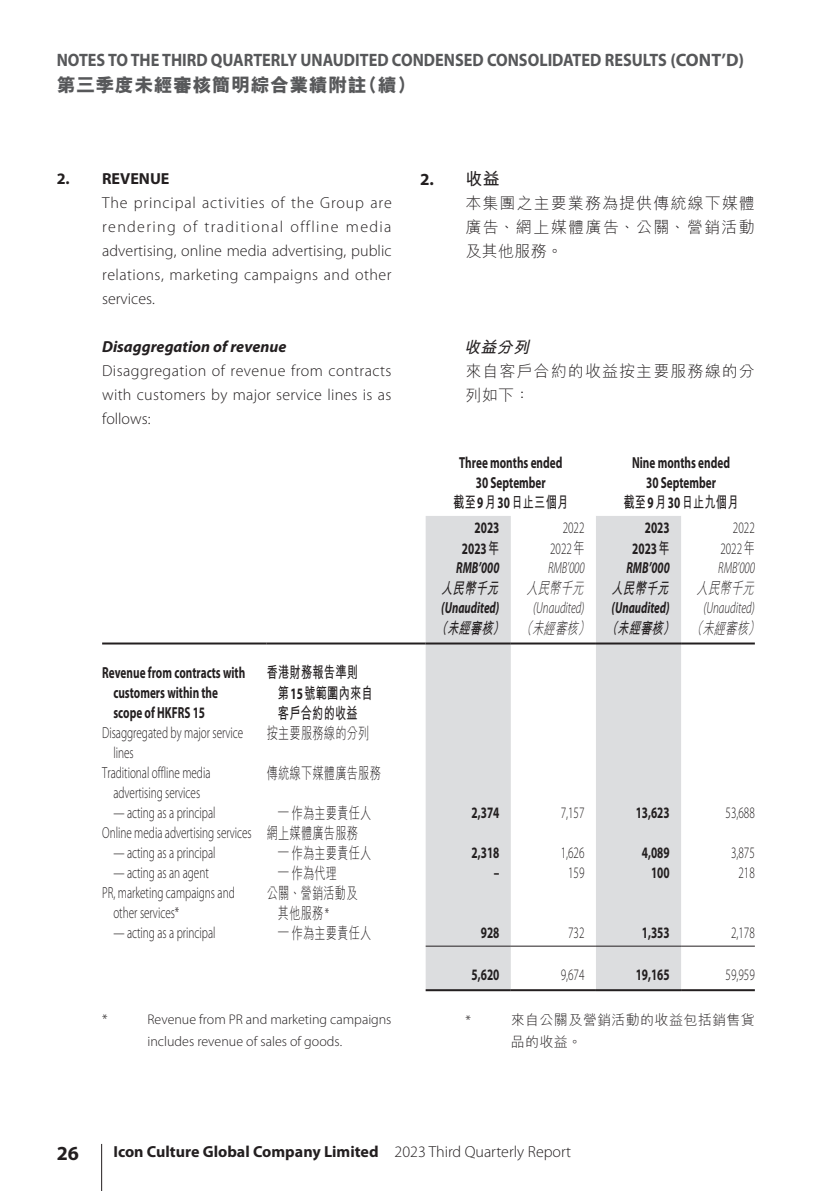
<style>
.page{position:relative;width:840px;height:1191px;background:#fff}
.page>*{position:absolute;margin:0;border:0;box-sizing:border-box;transform-origin:0 0}
.t1{font:700 20px "Myriad Pro";color:#231f20}
.t2{font:800 19px "M Hei HK";letter-spacing:.02em;color:#57585a}
.t3{font:700 18px "Myriad Pro";color:#57585a;scale:.9 1}
._001_H1_C{font:700 17px "Myriad Pro";color:#231f20}
._50_Table_txt{font:300 16px "Myriad Pro";color:#231f20;scale:.7 1}
._00_txt_E{font:300 16px/24px "Myriad Pro";letter-spacing:.02em;color:#231f20;text-align:justify}
._50_Table_txt-2{font:700 16px "Myriad Pro";color:#231f20;scale:.7 1}
._50_Table_txt-3{font:300 16px "M Hei HK";letter-spacing:.02em;color:#231f20;scale:.7 1}
._000_txt_C{font:300 16px/24px "M Hei HK";letter-spacing:.065em;color:#231f20;text-align:justify}
._50_Table_txt-4{font:700 16px "Myriad Pro";color:#231f20}
._50_Table_txt-5{font:700 16px "M Hei HK";letter-spacing:.02em;color:#231f20;scale:.7 1}
._50_Table_txt-6{font:italic 700 16px "Myriad Pro";color:#231f20;scale:.7 1}
._50_Table_txt-7{font:italic 300 16px "Myriad Pro";color:#231f20;scale:.7 1}
._03_H3_E{font:italic 700 16px "Myriad Pro";color:#231f20}
._50_Table_txt-8{font:italic 700 16px "M Hei HK";color:#231f20;scale:.7 1}
._50_Table_txt-9{font:italic 300 16px "M Hei HK";color:#231f20;scale:.7 1}
._01_H1_E{font:700 16px "Myriad Pro";color:#231f20}
._003_H3_C{font:italic 700 16px "M Hei HK";color:#231f20}
._06_Notes_E{font:300 14px/22px "Myriad Pro";color:#231f20}
._006_Notes_C{font:300 14px/22px "M Hei HK";letter-spacing:.025em;color:#231f20}
._006_Notes_C-2{font:300 14px "Myriad Pro";color:#231f20}
.s1{font-family:"Myriad Pro"}
.s2{font-family:"M Hei HK"}
.s3{font-weight:300}
</style>
<div class="page">
<hr style="left:101px;top:1143px;width:1px;height:48px;background:#231f20">
<svg style="left:425px;top:516px;width:255px;height:473px;fill:#dcdddf"></svg>
<hr style="left:102px;top:642px;width:164px;height:2px;background:#231f20">
<hr style="left:266px;top:642px;width:159px;height:2px;background:#231f20">
<hr style="left:425px;top:642px;width:85px;height:2px;background:#231f20">
<hr style="left:510px;top:642px;width:85px;height:2px;background:#231f20">
<hr style="left:595px;top:642px;width:85px;height:2px;background:#231f20">
<hr style="left:680px;top:642px;width:74px;height:2px;background:#231f20">
<hr style="left:425px;top:945px;width:85px;height:1px;background:#231f20">
<hr style="left:510px;top:945px;width:85px;height:1px;background:#231f20">
<hr style="left:595px;top:945px;width:85px;height:1px;background:#231f20">
<hr style="left:680px;top:945px;width:74px;height:1px;background:#231f20">
<hr style="left:425px;top:989px;width:85px;height:2px;background:#231f20">
<hr style="left:510px;top:989px;width:85px;height:2px;background:#231f20">
<hr style="left:595px;top:989px;width:85px;height:2px;background:#231f20">
<hr style="left:680px;top:989px;width:74px;height:2px;background:#231f20">
<p class="t3" style="left:57px;top:48px;width:764px">NOTES TO THE THIRD QUARTERLY UNAUDITED CONDENSED CONSOLIDATED RESULTS (CONT’D)</p>
<p class="t2" style="left:57px;top:75px;width:360px">第三季度未經審核簡明綜合業績附註（續）</p>
<p class="_01_H1_E" style="left:57px;top:168px;width:114px">2. REVENUE</p>
<p class="_00_txt_E" style="left:102px;top:190px;width:291px">The principal activities of the Group are rendering of traditional offline media advertising, online media advertising, public relations, marketing campaigns and other services.</p>
<p class="_03_H3_E" style="left:102px;top:336px;width:186px">Disaggregation of revenue</p>
<p class="_00_txt_E" style="left:102px;top:358px;width:290px">Disaggregation of revenue from contracts with customers by major service lines is as follows:</p>
<p class="_50_Table_txt-2" style="left:102px;top:662px;width:206px">Revenue from contracts with</p>
<p class="_50_Table_txt-2" style="left:113px;top:682px;width:151px">customers within the</p>
<p class="_50_Table_txt-2" style="left:113px;top:702px;width:132px">scope of HKFRS 15</p>
<p class="_50_Table_txt-5" style="left:266px;top:661px;width:132px">香港財務報告準則</p>
<p class="_50_Table_txt-5" style="left:278px;top:681px;width:137px">第<span class="s1">15</span>號範圍內來自</p>
<p class="_50_Table_txt-5" style="left:278px;top:701px;width:115px">客戶合約的收益</p>
<p class="_50_Table_txt" style="left:102px;top:723px;width:203px">Disaggregated by major service</p>
<p class="_50_Table_txt" style="left:113px;top:743px;width:31px">lines</p>
<p class="_50_Table_txt-3" style="left:266px;top:724px;width:148px">按主要服務線的分列</p>
<p class="_50_Table_txt" style="left:102px;top:763px;width:156px">Traditional offline media</p>
<p class="_50_Table_txt" style="left:113px;top:783px;width:125px">advertising services</p>
<p class="_50_Table_txt-3" style="left:266px;top:764px;width:164px">傳統線下媒體廣告服務</p>
<p class="_001_H1_C" style="left:420px;top:168px;width:81px">2. <span class="s2">收益</span></p>
<p class="_000_txt_C" style="left:465px;top:191px;width:291px">本集團之主要業務為提供傳統線下媒體廣告、網上媒體廣告、公關、營銷活動及其他服務。</p>
<p class="_003_H3_C" style="left:464px;top:336px;width:71px">收益分列</p>
<p class="_000_txt_C" style="left:465px;top:359px;width:291px">來自客戶合約的收益按主要服務線的分列如下：</p>
<p class="_50_Table_txt-2" style="left:459px;top:452px;width:149px">Three months ended</p>
<p class="_50_Table_txt-2" style="left:475px;top:472px;width:101px">30 September</p>
<p class="_50_Table_txt-2" style="left:631px;top:452px;width:141px">Nine months ended</p>
<p class="_50_Table_txt-2" style="left:645px;top:472px;width:101px">30 September</p>
<p class="_50_Table_txt-5" style="left:453px;top:491px;width:166px">截至<span class="s1">9</span>月<span class="s1">30</span>日止三個月</p>
<p class="_50_Table_txt-5" style="left:623px;top:491px;width:166px">截至<span class="s1">9</span>月<span class="s1">30</span>日止九個月</p>
<p class="_50_Table_txt-2" style="left:474px;top:517px;width:37px">2023</p>
<p class="_50_Table_txt" style="left:562px;top:518px;width:33px">2022</p>
<p class="_50_Table_txt-2" style="left:644px;top:517px;width:37px">2023</p>
<p class="_50_Table_txt" style="left:732px;top:518px;width:33px">2022</p>
<p class="_50_Table_txt-2" style="left:461px;top:538px;width:55px">2023<span class="s2">年</span></p>
<p class="_50_Table_txt" style="left:549px;top:539px;width:51px">2022<span class="s2">年</span></p>
<p class="_50_Table_txt-2" style="left:631px;top:538px;width:55px">2023<span class="s2">年</span></p>
<p class="_50_Table_txt" style="left:720px;top:539px;width:51px">2022<span class="s2">年</span></p>
<p class="_50_Table_txt-6" style="left:456px;top:557px;width:63px">RMB’000</p>
<p class="_50_Table_txt-7" style="left:547px;top:558px;width:54px">RMB’000</p>
<p class="_50_Table_txt-6" style="left:626px;top:557px;width:63px">RMB’000</p>
<p class="_50_Table_txt-7" style="left:717px;top:558px;width:54px">RMB’000</p>
<p class="_50_Table_txt-8" style="left:441px;top:576px;width:89px">人民幣千元</p>
<p class="_50_Table_txt-9" style="left:526px;top:580px;width:88px">人民幣千元</p>
<p class="_50_Table_txt-8" style="left:611px;top:576px;width:89px">人民幣千元</p>
<p class="_50_Table_txt-9" style="left:696px;top:580px;width:88px">人民幣千元</p>
<p class="_50_Table_txt-6" style="left:441px;top:597px;width:85px">(Unaudited)</p>
<p class="_50_Table_txt-7" style="left:533px;top:598px;width:75px">(Unaudited)</p>
<p class="_50_Table_txt-6" style="left:611px;top:597px;width:85px">(Unaudited)</p>
<p class="_50_Table_txt-7" style="left:703px;top:598px;width:75px">(Unaudited)</p>
<p class="_50_Table_txt-8" style="left:435px;top:616px;width:105px">（未經審核）</p>
<p class="_50_Table_txt-9" style="left:520px;top:620px;width:103px">（未經審核）</p>
<p class="_50_Table_txt-8" style="left:605px;top:616px;width:105px">（未經審核）</p>
<p class="_50_Table_txt-9" style="left:690px;top:620px;width:103px">（未經審核）</p>
<p class="_50_Table_txt" style="left:113px;top:803px;width:147px">— acting as a principal</p>
<p class="_50_Table_txt-3" style="left:278px;top:804px;width:135px"><span class="s1">—</span> 作為主要責任人</p>
<p class="_50_Table_txt-2" style="left:471px;top:802px;width:41px">2,374</p>
<p class="_50_Table_txt" style="left:560px;top:803px;width:36px">7,157</p>
<p class="_50_Table_txt-2" style="left:635px;top:802px;width:50px">13,623</p>
<p class="_50_Table_txt" style="left:725px;top:803px;width:43px">53,688</p>
<p class="_50_Table_txt" style="left:102px;top:823px;width:215px">Online media advertising services</p>
<p class="_50_Table_txt-3" style="left:266px;top:824px;width:132px">網上媒體廣告服務</p>
<p class="_50_Table_txt" style="left:113px;top:843px;width:147px">— acting as a principal</p>
<p class="_50_Table_txt-3" style="left:278px;top:844px;width:135px"><span class="s1">—</span> 作為主要責任人</p>
<p class="_50_Table_txt-2" style="left:471px;top:842px;width:41px">2,318</p>
<p class="_50_Table_txt" style="left:560px;top:843px;width:36px">1,626</p>
<p class="_50_Table_txt-2" style="left:641px;top:842px;width:41px">4,089</p>
<p class="_50_Table_txt" style="left:730px;top:843px;width:36px">3,875</p>
<p class="_50_Table_txt" style="left:113px;top:863px;width:138px">— acting as an agent</p>
<p class="_50_Table_txt-3" style="left:278px;top:864px;width:86px"><span class="s1">—</span> 作為代理</p>
<p class="_50_Table_txt-2" style="left:493px;top:862px;width:9px">–</p>
<p class="_50_Table_txt" style="left:568px;top:863px;width:25px">159</p>
<p class="_50_Table_txt-2" style="left:650px;top:862px;width:28px">100</p>
<p class="_50_Table_txt" style="left:738px;top:863px;width:25px">218</p>
<p class="_50_Table_txt" style="left:102px;top:883px;width:191px">PR, marketing campaigns and</p>
<p class="_50_Table_txt" style="left:113px;top:903px;width:96px">other services*</p>
<p class="_50_Table_txt-3" style="left:266px;top:884px;width:131px">公關、營銷活動及</p>
<p class="_50_Table_txt-3" style="left:278px;top:904px;width:75px">其他服務<span class="s1">*</span></p>
<p class="_50_Table_txt" style="left:113px;top:923px;width:147px">— acting as a principal</p>
<p class="_50_Table_txt-3" style="left:278px;top:924px;width:135px"><span class="s1">—</span> 作為主要責任人</p>
<p class="_50_Table_txt-2" style="left:480px;top:922px;width:28px">928</p>
<p class="_50_Table_txt" style="left:568px;top:923px;width:25px">732</p>
<p class="_50_Table_txt-2" style="left:641px;top:922px;width:41px">1,353</p>
<p class="_50_Table_txt" style="left:730px;top:923px;width:36px">2,178</p>
<p class="_50_Table_txt-2" style="left:471px;top:964px;width:41px">5,620</p>
<p class="_50_Table_txt" style="left:560px;top:965px;width:36px">9,674</p>
<p class="_50_Table_txt-2" style="left:635px;top:964px;width:50px">19,165</p>
<p class="_50_Table_txt" style="left:725px;top:965px;width:43px">59,959</p>
<p class="_06_Notes_E" style="left:102px;top:1008px;width:7px">*</p>
<p class="_06_Notes_E" style="left:147px;top:1008px;width:245px">Revenue from PR and marketing campaigns includes revenue of sales of goods.</p>
<p class="_006_Notes_C-2" style="left:465px;top:1012px;width:7px">*</p>
<p class="_006_Notes_C" style="left:510px;top:1008px;width:245px">來自公關及營銷活動的收益包括銷售貨品的收益。</p>
<p class="t1" style="left:57px;top:1140px;width:24px">26</p>
<p class="_50_Table_txt-4" style="left:113px;top:1141px;width:459px">Icon Culture Global Company Limited <span class="s3">2023 Third Quarterly Report</span></p>
</div>
